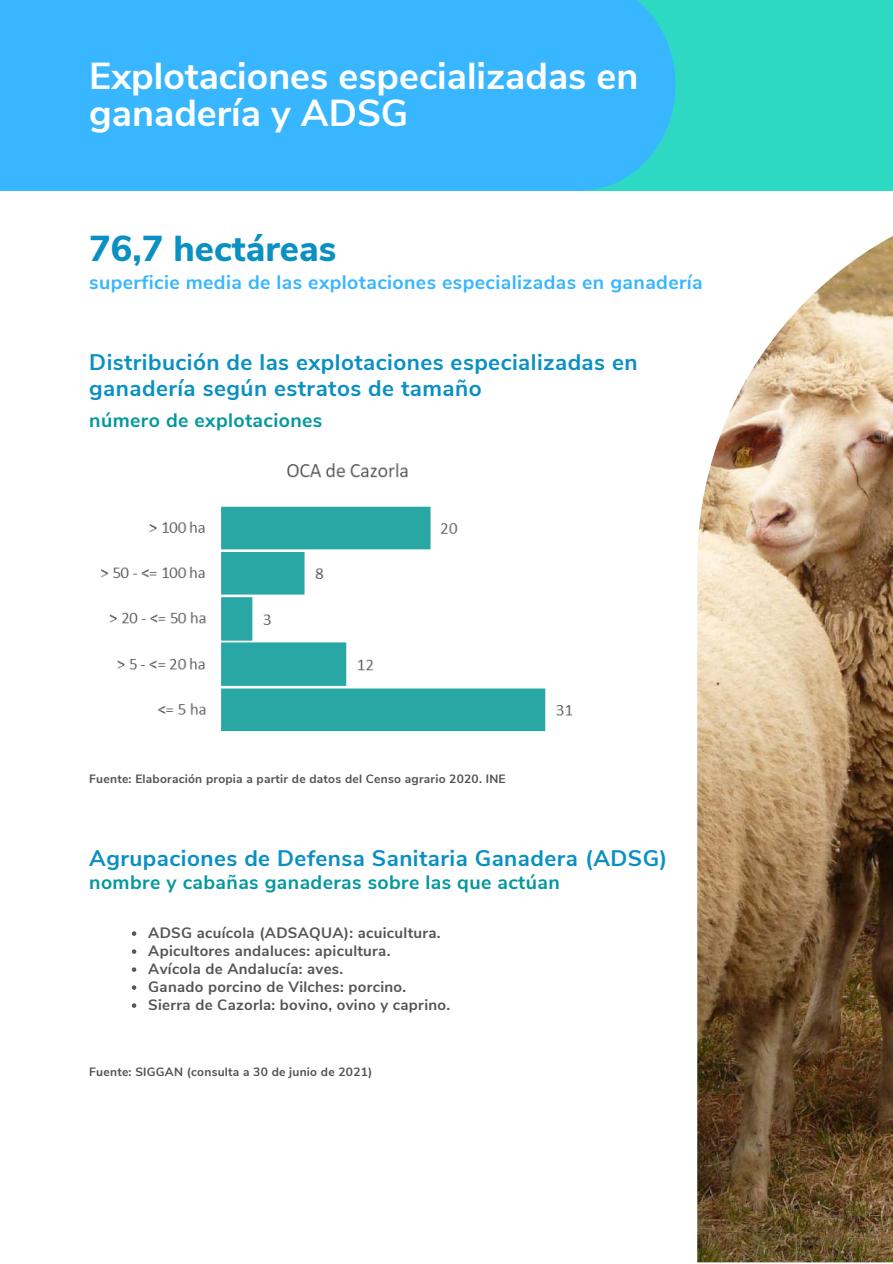
<style>
.page{position:relative;width:893px;height:1264px;background:#fff}
.page>*{position:absolute;margin:0;border:0;box-sizing:border-box;transform-origin:0 0}
.t1{font:700 37.5px/37px "Nunito Sans";color:#fff}
.t2{font:800 36px "Nunito Sans";color:#0a90c2}
.t3{font:700 22.5px/25.8px "Nunito Sans";letter-spacing:.02em;color:#0a90c2}
.t4{font:700 19.5px "Nunito Sans";letter-spacing:.02em;color:#03989e}
.t5{font:700 19.5px "Nunito Sans";letter-spacing:.02em;color:#38b6ff}
.t6{font:700 15px/18px "Nunito Sans";letter-spacing:.02em;color:#545454}
.t7{font:700 12px "Nunito Sans";letter-spacing:.02em;color:#525252}
</style>
<div class="page">
<div style="left:580px;top:0;width:312px;height:191px;background:#2ed9c3"></div>
<div style="left:0;top:0;width:580px;height:191px;background:#38b6ff"></div>
<svg style="left:580px;top:0;width:95px;height:190px"></svg>
<img style="left:697px;top:236px;width:195px;height:1026px">
<img style="left:101px;top:463px;width:472px;height:269px">
<svg style="left:132px;top:931px;width:4px;height:4px"></svg>
<svg style="left:132px;top:949px;width:4px;height:4px"></svg>
<svg style="left:132px;top:967px;width:4px;height:4px"></svg>
<svg style="left:132px;top:985px;width:4px;height:4px"></svg>
<svg style="left:132px;top:1003px;width:4px;height:4px"></svg>
<h1 class="t1" style="left:89px;top:58px;width:550px">Explotaciones especializadas en ganadería y ADSG</h1>
<h2 class="t2" style="left:89px;top:224px;width:248px">76,7 hectáreas</h2>
<h3 class="t5" style="left:89px;top:269px;width:615px">superficie media de las explotaciones especializadas en ganadería</h3>
<h3 class="t3" style="left:89px;top:350px;width:550px">Distribución de las explotaciones especializadas en ganadería según estratos de tamaño</h3>
<h3 class="t4" style="left:89px;top:407px;width:234px">número de explotaciones</h3>
<p class="t7" style="left:89px;top:770px;width:418px">Fuente: Elaboración propia a partir de datos del Censo agrario 2020. INE</p>
<h3 class="t3" style="left:89px;top:845px;width:579px">Agrupaciones de Defensa Sanitaria Ganadera (ADSG)</h3>
<h3 class="t4" style="left:89px;top:869px;width:472px">nombre y cabañas ganaderas sobre las que actúan</h3>
<p class="t6" style="left:148px;top:924px;width:303px">ADSG acuícola (ADSAQUA): acuicultura.<br>Apicultores andaluces: apicultura.<br>Avícola de Andalucía: aves.<br>Ganado porcino de Vilches: porcino.<br>Sierra de Cazorla: bovino, ovino y caprino.</p>
<p class="t7" style="left:89px;top:1063px;width:285px">Fuente: SIGGAN (consulta a 30 de junio de 2021)</p>
</div>
